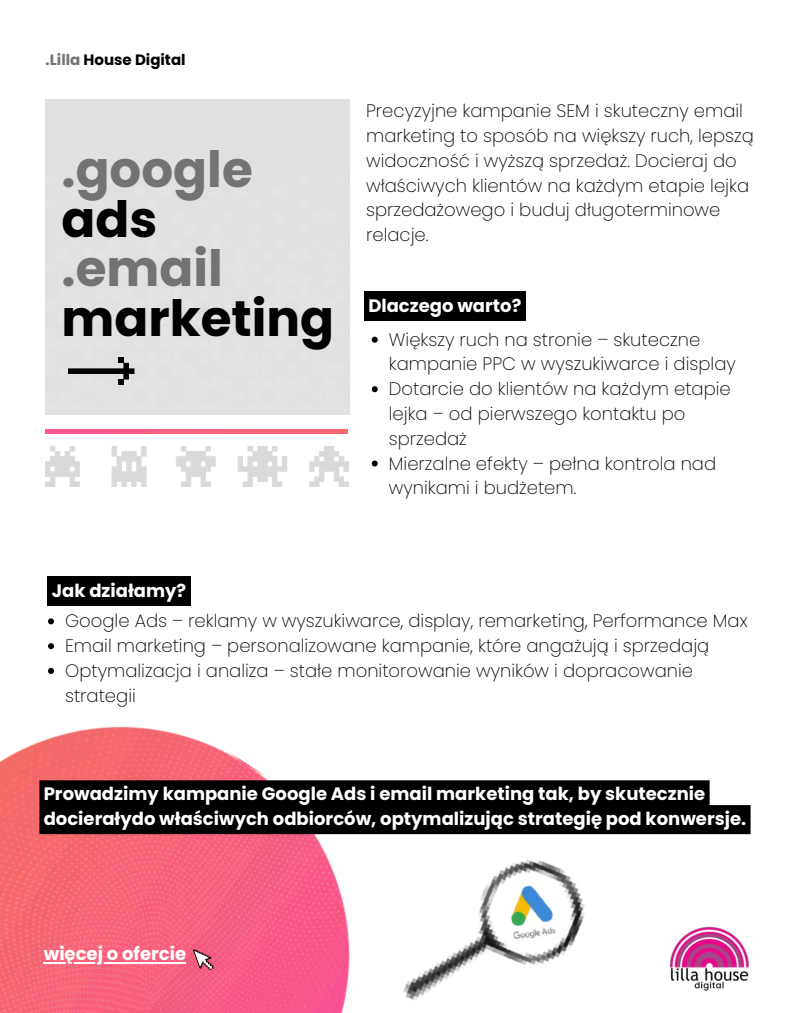
<style>
.page{position:relative;width:810px;height:1013px;background:#fff}
.page>*{position:absolute;margin:0;border:0;box-sizing:border-box;transform-origin:0 0}
.t1{font:700 50px "Poppins";color:#737373}
.t2{font:700 50px "Poppins";color:#000}
.t3{font:200 18px/24.8px "Poppins";color:#000}
.t4{font:700 18px/24.8px "Poppins";color:#fff}
.t5{font:700 15px "Poppins";color:#000}
.t6{font:700 11.2px "Poppins";color:#000}
.s1{color:#737373}
</style>
<div class="page">
<img style="left:0;top:667px;width:490px;height:345px">
<img style="left:386px;top:851px;width:199px;height:152px">
<img style="left:46px;top:429px;width:302px;height:4px">
<div style="left:364px;top:291px;width:162px;height:29px;background:#000"></div>
<div style="left:39px;top:780px;width:712px;height:54px;background:#000"></div>
<svg style="left:192px;top:944px;width:24px;height:29px"></svg>
<hr style="left:44px;top:961px;width:142px;height:2px;background:#fff">
<div style="left:46px;top:99px;width:304px;height:315px;background:#e0e0e0"></div>
<svg style="left:68px;top:357px;width:66px;height:28px"></svg>
<img style="left:46px;top:446px;width:302px;height:40px">
<svg style="left:372px;top:337px;width:6px;height:6px"></svg>
<svg style="left:372px;top:386px;width:6px;height:6px"></svg>
<svg style="left:372px;top:460px;width:6px;height:6px"></svg>
<div style="left:47px;top:576px;width:143px;height:29px;background:#000"></div>
<svg style="left:48px;top:618px;width:6px;height:6px"></svg>
<svg style="left:48px;top:643px;width:6px;height:6px"></svg>
<svg style="left:48px;top:668px;width:6px;height:6px"></svg>
<img style="left:670px;top:927px;width:78px;height:63px">
<p class="t5" style="left:46px;top:49px;width:142px"><span class="s1">.Lilla</span> House Digital</p>
<h1 class="t1" style="left:62px;top:135px;width:193px">.google</h1>
<h1 class="t2" style="left:62px;top:184px;width:97px">ads</h1>
<h1 class="t1" style="left:62px;top:234px;width:163px">.email</h1>
<h1 class="t2" style="left:62px;top:283px;width:274px">marketing</h1>
<p class="t6" style="left:46px;top:316px;width:107px"><span class="s1">.Lilla</span> House Digital</p>
<p class="t3" style="left:366px;top:98px;width:389px">Precyzyjne kampanie SEM i skuteczny email marketing to sposób na większy ruch, lepszą widoczność i wyższą sprzedaż. Docieraj do właściwych klientów na każdym etapie lejka sprzedażowego i buduj długoterminowe relacje.</p>
<p class="t4" style="left:368px;top:293px;width:154px">Dlaczego warto?</p>
<p class="t3" style="left:389px;top:327px;width:349px">Większy ruch na stronie – skuteczne kampanie PPC w wyszukiwarce i display<br>Dotarcie do klientów na każdym etapie lejka – od pierwszego kontaktu po sprzedaż<br>Mierzalne efekty – pełna kontrola nad wynikami i budżetem.</p>
<p class="t4" style="left:52px;top:578px;width:136px">Jak działamy?</p>
<p class="t3" style="left:65px;top:608px;width:684px">Google Ads – reklamy w wyszukiwarce, display, remarketing, Performance Max Email marketing – personalizowane kampanie, które angażują i sprzedają Optymalizacja i analiza – stałe monitorowanie wyników i dopracowanie strategii</p>
<p class="t4" style="left:44px;top:781px;width:704px">Prowadzimy kampanie Google Ads i email marketing tak, by skutecznie docierałydo właściwych odbiorców, optymalizując strategię pod konwersje.</p>
<p class="t4" style="left:44px;top:941px;width:144px">więcej o ofercie</p>
</div>
